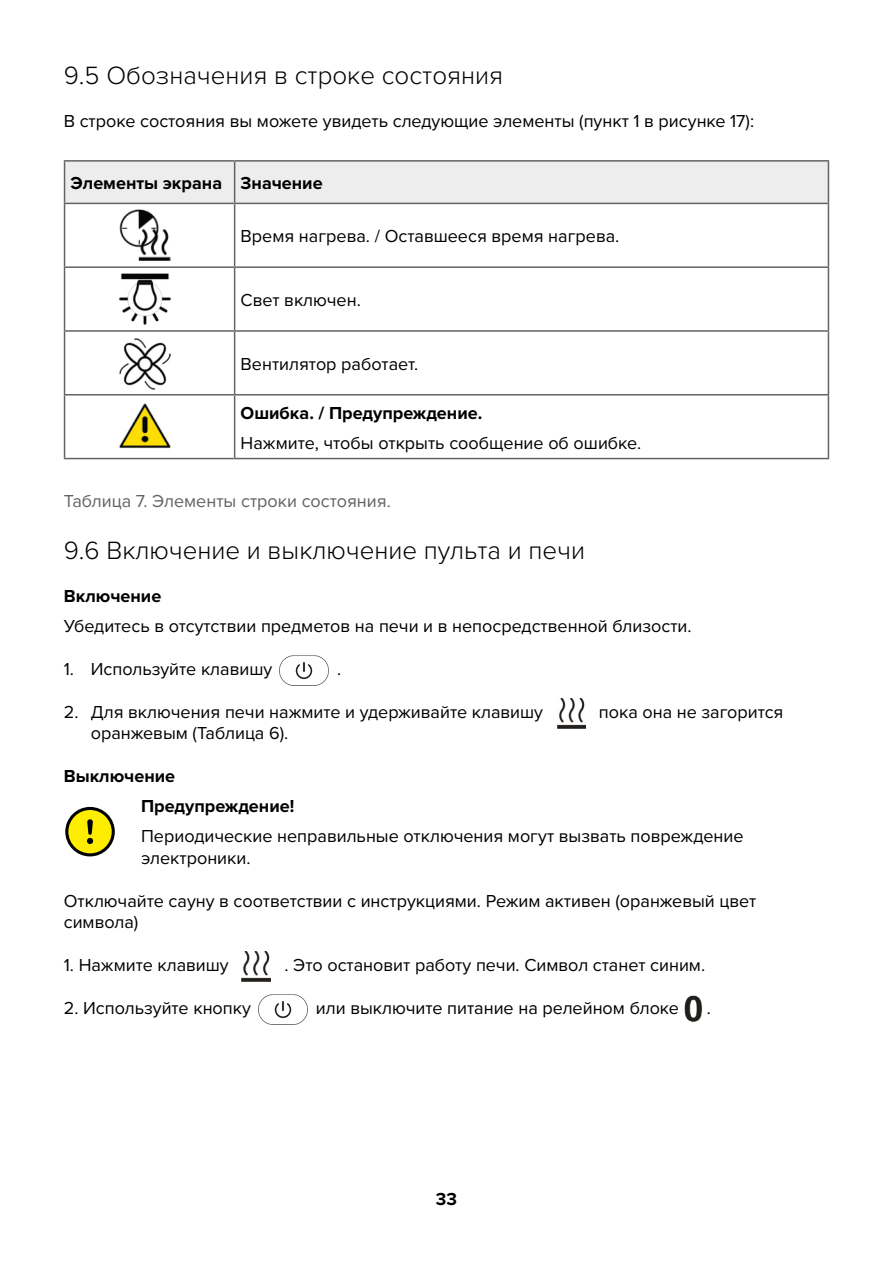
<style>
.page{position:relative;width:893px;height:1263px;background:#fff}
.page>*{position:absolute;margin:0;border:0;box-sizing:border-box;transform-origin:0 0}
.t1{font:300 25.95px "Proxima Nova";color:#000}
.t2{font:18px/21.6px "Proxima Nova";color:#000}
.t3{font:700 18px/30.2px "Proxima Nova";color:#000}
.t4{font:18px "Proxima Nova";color:#646363}
</style>
<div class="page">
<div style="left:65px;top:162px;width:763px;height:41px;background:#ededed"></div>
<hr style="left:64px;top:162px;width:1px;height:41px;background:#646363">
<hr style="left:64px;top:160px;width:171px;height:2px;background:#646363">
<hr style="left:235px;top:160px;width:594px;height:2px;background:#646363">
<hr style="left:234px;top:162px;width:1px;height:41px;background:#646363">
<hr style="left:828px;top:162px;width:1px;height:41px;background:#646363">
<hr style="left:64px;top:204px;width:1px;height:62px;background:#646363">
<hr style="left:64px;top:268px;width:1px;height:62px;background:#646363">
<hr style="left:64px;top:332px;width:1px;height:62px;background:#646363">
<hr style="left:64px;top:395px;width:1px;height:63px;background:#646363">
<hr style="left:64px;top:203px;width:171px;height:1px;background:#646363">
<hr style="left:235px;top:203px;width:594px;height:1px;background:#646363">
<hr style="left:234px;top:204px;width:1px;height:62px;background:#646363">
<hr style="left:828px;top:204px;width:1px;height:62px;background:#646363">
<hr style="left:234px;top:268px;width:1px;height:62px;background:#646363">
<hr style="left:828px;top:268px;width:1px;height:62px;background:#646363">
<hr style="left:234px;top:332px;width:1px;height:62px;background:#646363">
<hr style="left:828px;top:332px;width:1px;height:62px;background:#646363">
<hr style="left:234px;top:395px;width:1px;height:63px;background:#646363">
<hr style="left:828px;top:395px;width:1px;height:63px;background:#646363">
<hr style="left:64px;top:266px;width:171px;height:2px;background:#646363">
<hr style="left:235px;top:266px;width:594px;height:2px;background:#646363">
<hr style="left:64px;top:330px;width:171px;height:2px;background:#646363">
<hr style="left:235px;top:330px;width:594px;height:2px;background:#646363">
<hr style="left:64px;top:394px;width:171px;height:1px;background:#646363">
<hr style="left:235px;top:394px;width:594px;height:1px;background:#646363">
<hr style="left:64px;top:458px;width:171px;height:1px;background:#646363">
<hr style="left:235px;top:458px;width:594px;height:1px;background:#646363">
<img style="left:119px;top:210px;width:51px;height:51px">
<img style="left:119px;top:274px;width:51px;height:51px">
<img style="left:119px;top:338px;width:51px;height:51px">
<img style="left:119px;top:403px;width:51px;height:46px">
<svg style="left:65px;top:807px;width:50px;height:49px"></svg>
<div style="left:68px;top:810px;width:44px;height:43px;background:#ffed00;border-radius:50%"></div>
<svg style="left:87px;top:819px;width:6px;height:25px"></svg>
<img style="left:280px;top:655px;width:49px;height:30px">
<img style="left:258px;top:995px;width:49px;height:29px">
<img style="left:684px;top:995px;width:18px;height:28px">
<img style="left:557px;top:698px;width:29px;height:30px">
<img style="left:242px;top:951px;width:29px;height:30px">
<h1 class="t1" style="left:64px;top:61px;width:441px">9.5 Обозначения в строке состояния</h1>
<p class="t2" style="left:64px;top:110px;width:692px">В строке состояния вы можете увидеть следующие элементы (пункт 1 в рисунке 17):</p>
<p class="t3" style="left:71px;top:168px;width:254px">Элементы экрана Значение</p>
<p class="t2" style="left:241px;top:225px;width:380px">Время нагрева. / Оставшееся время нагрева.</p>
<p class="t2" style="left:241px;top:289px;width:122px">Свет включен.</p>
<p class="t2" style="left:241px;top:352px;width:179px">Вентилятор работает.</p>
<p class="t3" style="left:241px;top:397px;width:243px">Ошибка. / Предупреждение.</p>
<p class="t2" style="left:241px;top:431px;width:402px">Нажмите, чтобы открыть сообщение об ошибке.</p>
<p class="t4" style="left:64px;top:487px;width:329px">Таблица 7. Элементы строки состояния.</p>
<h1 class="t1" style="left:64px;top:535px;width:523px">9.6 Включение и выключение пульта и печи</h1>
<p class="t3" style="left:64px;top:580px;width:99px">Включение</p>
<p class="t2" style="left:64px;top:614px;width:629px">Убедитесь в отсутствии предметов на печи и в непосредственной близости.</p>
<p class="t2" style="left:64px;top:657px;width:210px">1. Используйте клавишу</p>
<p class="t2" style="left:337px;top:657px;width:6px">.</p>
<p class="t2" style="left:64px;top:700px;width:481px">2. Для включения печи нажмите и удерживайте клавишу</p>
<p class="t2" style="left:599px;top:700px;width:186px">пока она не загорится</p>
<p class="t2" style="left:91px;top:722px;width:199px">оранжевым (Таблица 6).</p>
<p class="t3" style="left:141px;top:761px;width:155px;text-indent:-77px">Выключение<br>Предупреждение!</p>
<p class="t2" style="left:141px;top:825px;width:604px">Периодические неправильные отключения могут вызвать повреждение электроники.</p>
<p class="t2" style="left:64px;top:889px;width:694px">Отключайте сауну в соответствии с инструкциями. Режим активен (оранжевый цвет символа)</p>
<p class="t2" style="left:64px;top:954px;width:166px">1. Нажмите клавишу</p>
<p class="t2" style="left:284px;top:954px;width:422px">. Это остановит работу печи. Символ станет синим.</p>
<p class="t2" style="left:64px;top:996px;width:189px">2. Используйте кнопку</p>
<p class="t2" style="left:316px;top:996px;width:364px">или выключите питание на релейном блоке</p>
<p class="t2" style="left:707px;top:996px;width:6px">.</p>
<p class="t3" style="left:436px;top:1184px;width:23px">33</p>
</div>
